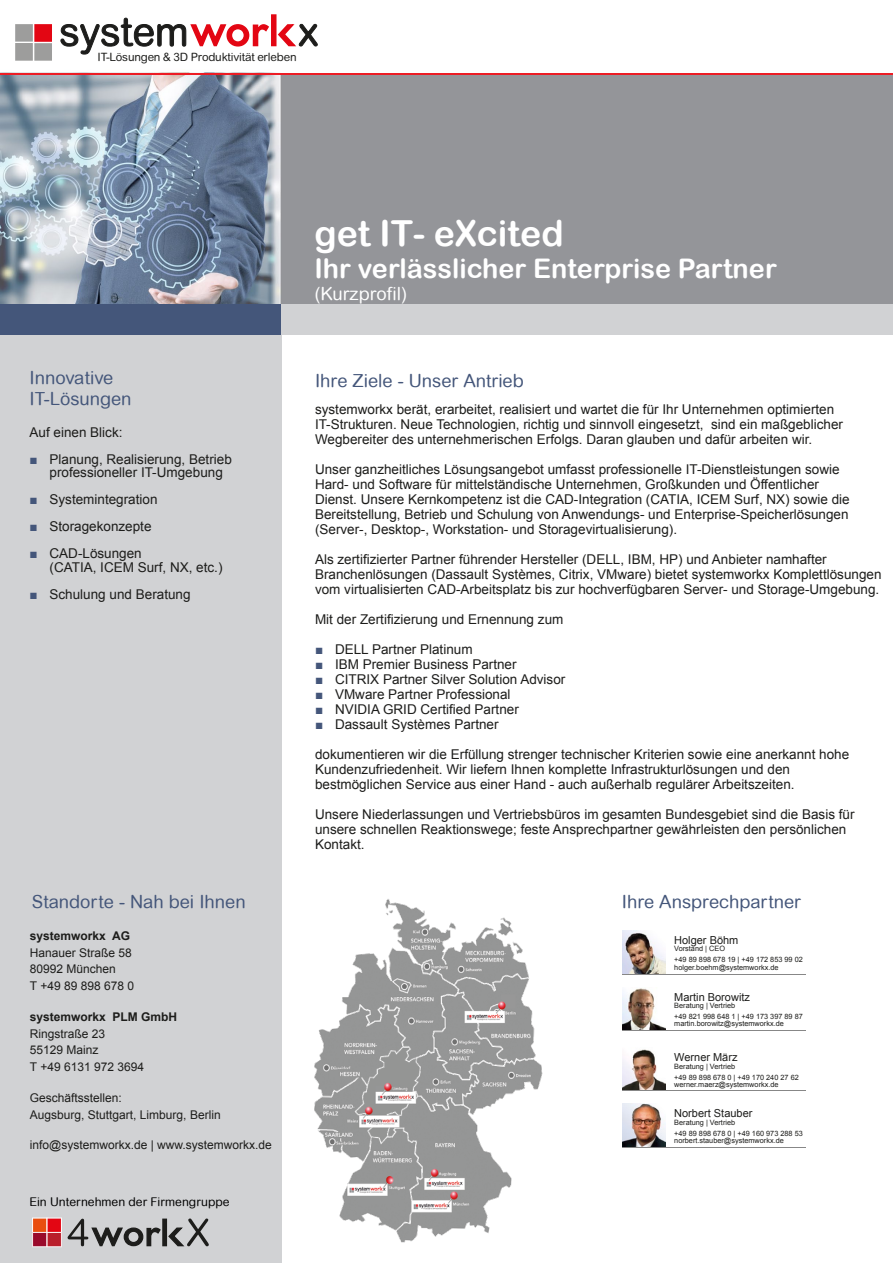
<style>
.page{position:relative;width:893px;height:1263px;background:#fff}
.page>*{position:absolute;margin:0;border:0;box-sizing:border-box;transform-origin:0 0}
.t1{font:35.85px "Arial Rounded MT Bold";color:#fff}
.t2{font:27px "Arial Rounded MT Bold";color:#fff}
.t3{font:18px/21.6px "Arial Rounded MT";color:#44567a}
.t4{font:18px "Arial Rounded MT";color:#fff}
.t5{font:13.5px/15px "Arial";color:#1d1d1b}
.t6{font:12px/16.5px "Arial";color:#1d1d1b}
.t7{font:700 12px "Arial";color:#1d1d1b}
.t8{font:12px "Arial Rounded MT";color:#000}
.t9{font:11.55px "Arial Rounded MT";letter-spacing:-.015em;color:#1d1d1b}
.t10{font:10.95px "Arial";color:#1d1d1b}
.t11{font:7.35px/10.9px "Arial";color:#1d1d1b}
.s1{color:#44567a}
</style>
<div class="page">
<img style="left:0;top:74px;width:893px;height:231px">
<img style="left:0;top:305px;width:893px;height:30px">
<svg style="left:60px;top:17px;width:209px;height:38px"></svg>
<div style="left:271px;top:14px;width:5px;height:32px;background:#e30613"></div>
<svg style="left:278px;top:23px;width:40px;height:24px"></svg>
<svg style="left:15px;top:24px;width:37px;height:37px"></svg>
<img style="left:314px;top:899px;width:229px;height:344px">
<svg style="left:68px;top:1218px;width:141px;height:29px;background:#98999a"></svg>
<svg style="left:32px;top:1217px;width:30px;height:30px"></svg>
<img style="left:622px;top:931px;width:43px;height:43px">
<hr style="left:622px;top:974px;width:183px;height:1px;background:#878787">
<img style="left:622px;top:988px;width:43px;height:42px">
<hr style="left:622px;top:1030px;width:183px;height:1px;background:#878787">
<img style="left:622px;top:1049px;width:43px;height:41px">
<img style="left:622px;top:1103px;width:43px;height:43px">
<hr style="left:622px;top:1146px;width:183px;height:1px;background:#878787">
<hr style="left:622px;top:1090px;width:183px;height:1px;background:#878787">
<p class="t9" style="left:98px;top:50px;width:201px">IT-Lösungen &amp; 3D Produktivität erleben</p>
<h3 class="t3" style="left:30px;top:366px;width:103px">Innovative<br>IT-Lösungen</h3>
<p class="t5" style="left:30px;top:425px;width:95px">Auf einen Blick:</p>
<p class="t5" style="left:50px;top:452px;width:184px;line-height:13.5px;text-indent:-20px"><span class="s1">■</span> Planung, Realisierung, Betrieb professioneller IT-Umgebung</p>
<p class="t5" style="left:30px;top:492px;width:130px"><span class="s1">■</span> Systemintegration</p>
<p class="t5" style="left:30px;top:519px;width:124px"><span class="s1">■</span> Storagekonzepte</p>
<p class="t5" style="left:50px;top:547px;width:175px;line-height:13.5px;text-indent:-20px"><span class="s1">■</span> CAD-Lösungen<br>(CATIA, ICEM Surf, NX, etc.)</p>
<p class="t5" style="left:30px;top:587px;width:163px"><span class="s1">■</span> Schulung und Beratung</p>
<h3 class="t3" style="left:32px;top:891px;width:215px">Standorte - Nah bei Ihnen</h3>
<p class="t7" style="left:30px;top:928px;width:102px">systemworkx AG</p>
<p class="t6" style="left:30px;top:944px;width:106px">Hanauer Straße 58<br>80992 München<br>T +49 89 898 678 0</p>
<p class="t7" style="left:30px;top:1009px;width:149px">systemworkx PLM GmbH</p>
<p class="t6" style="left:30px;top:1025px;width:116px">Ringstraße 23<br>55129 Mainz<br>T +49 6131 972 3694</p>
<p class="t6" style="left:30px;top:1090px;width:192px">Geschäftsstellen:<br>Augsburg, Stuttgart, Limburg, Berlin</p>
<p class="t6" style="left:30px;top:1136px;width:244px">info@systemworkx.de | www.systemworkx.de</p>
<p class="t8" style="left:29px;top:1195px;width:202px">Ein Unternehmen der Firmengruppe</p>
<h1 class="t1" style="left:314px;top:212px;width:251px">get IT- eXcited</h1>
<h2 class="t2" style="left:314px;top:252px;width:464px">Ihr verlässlicher Enterprise Partner</h2>
<h3 class="t4" style="left:314px;top:283px;width:94px">(Kurzprofil)</h3>
<h3 class="t3" style="left:315px;top:370px;width:210px">Ihre Ziele - Unser Antrieb</h3>
<p class="t5" style="left:315px;top:401px;width:529px">systemworkx berät, erarbeitet, realisiert und wartet die für Ihr Unternehmen optimierten<br>IT-Strukturen. Neue Technologien, richtig und sinnvoll eingesetzt, sind ein maßgeblicher<br>Wegbereiter des unternehmerischen Erfolgs. Daran glauben und dafür arbeiten wir.</p>
<p class="t5" style="left:315px;top:461px;width:536px">Unser ganzheitliches Lösungsangebot umfasst professionelle IT-Dienstleistungen sowie Hard- und Software für mittelständische Unternehmen, Großkunden und Öffentlicher Dienst. Unsere Kernkompetenz ist die CAD-Integration (CATIA, ICEM Surf, NX) sowie die Bereitstellung, Betrieb und Schulung von Anwendungs- und Enterprise-Speicherlösungen (Server-, Desktop-, Workstation- und Storagevirtualisierung).</p>
<p class="t5" style="left:315px;top:551px;width:568px">Als zertifizierter Partner führender Hersteller (DELL, IBM, HP) und Anbieter namhafter<br>Branchenlösungen (Dassault Systèmes, Citrix, VMware) bietet systemworkx Komplettlösungen vom virtualisierten CAD-Arbeitsplatz bis zur hochverfügbaren Server- und Storage-Umgebung.</p>
<p class="t5" style="left:315px;top:611px;width:250px">Mit der Zertifizierung und Ernennung zum</p>
<p class="t5" style="left:315px;top:641px;width:159px"><span class="s1">■</span> DELL Partner Platinum</p>
<p class="t5" style="left:315px;top:656px;width:203px"><span class="s1">■</span> IBM Premier Business Partner</p>
<p class="t5" style="left:315px;top:671px;width:252px"><span class="s1">■</span> CITRIX Partner Silver Solution Advisor</p>
<p class="t5" style="left:315px;top:686px;width:197px"><span class="s1">■</span> VMware Partner Professional</p>
<p class="t5" style="left:315px;top:701px;width:205px"><span class="s1">■</span> NVIDIA GRID Certified Partner</p>
<p class="t5" style="left:315px;top:716px;width:185px"><span class="s1">■</span> Dassault Systèmes Partner</p>
<p class="t5" style="left:315px;top:746px;width:536px">dokumentieren wir die Erfüllung strenger technischer Kriterien sowie eine anerkannt hohe<br>Kundenzufriedenheit. Wir liefern Ihnen komplette Infrastrukturlösungen und den bestmöglichen Service aus einer Hand - auch außerhalb regulärer Arbeitszeiten.</p>
<p class="t5" style="left:315px;top:806px;width:541px">Unsere Niederlassungen und Vertriebsbüros im gesamten Bundesgebiet sind die Basis für unsere schnellen Reaktionswege; feste Ansprechpartner gewährleisten den persönlichen<br>Kontakt.</p>
<h3 class="t3" style="left:622px;top:890px;width:181px">Ihre Ansprechpartner</h3>
<p class="t10" style="left:674px;top:933px;width:66px">Holger Böhm</p>
<p class="t11" style="left:674px;top:943px;width:130px">Vorstand | CEO<br>+49 89 898 678 19 | +49 172 853 99 02</p>
<p class="t11" style="left:674px;top:962px;width:106px">holger.boehm@systemworkx.de</p>
<p class="t10" style="left:674px;top:990px;width:77px">Martin Borowitz</p>
<p class="t11" style="left:674px;top:1000px;width:130px">Beratung | Vertrieb<br>+49 821 998 648 1 | +49 173 397 89 87</p>
<p class="t11" style="left:674px;top:1018px;width:111px">martin.borowitz@systemworkx.de</p>
<p class="t10" style="left:674px;top:1050px;width:65px">Werner März</p>
<p class="t11" style="left:674px;top:1061px;width:126px">Beratung | Vertrieb<br>+49 89 898 678 0 | +49 170 240 27 62</p>
<p class="t11" style="left:674px;top:1079px;width:106px">werner.maerz@systemworkx.de</p>
<p class="t10" style="left:674px;top:1106px;width:80px">Norbert Stauber</p>
<p class="t11" style="left:674px;top:1116px;width:130px">Beratung | Vertrieb<br>+49 89 898 678 0 | +49 160 973 288 53</p>
<p class="t11" style="left:674px;top:1135px;width:111px">norbert.stauber@systemworkx.de</p>
</div>
